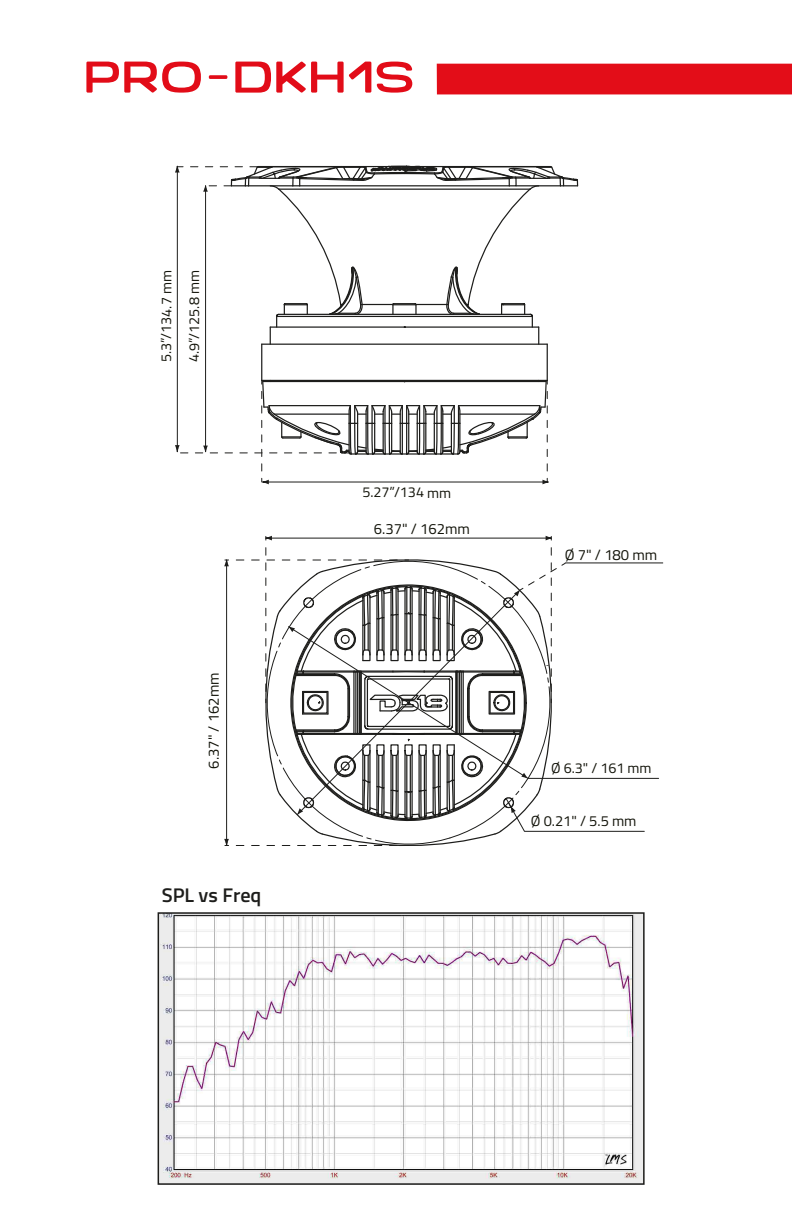
<style>
.page{position:relative;width:792px;height:1225px;background:#fff}
.page>*{position:absolute;margin:0;border:0;box-sizing:border-box;transform-origin:0 0}
.t1{font:52.8px "Antaris CF";color:#e20c18}
.t2{font:600 19.8px "Titillium Web";color:#1d1d1b}
.t3{font:16.6px "Arial";letter-spacing:-.005em;color:#121309}
.t4{font:14.8px "Titillium Web";color:#121309}
.t5{font:14.6px "Titillium Web";color:#121309}
.t6{font:14.4px/27.8px "Titillium Web";letter-spacing:-.005em;color:#121309}
</style>
<div class="page">
<hr style="left:261px;top:344px;width:1px;height:36px;background:#1d1d1b">
<hr style="left:547px;top:344px;width:1px;height:36px;background:#1d1d1b">
<hr style="left:262px;top:343px;width:285px;height:2px;background:#1d1d1b">
<hr style="left:177px;top:166px;width:1px;height:285px;background:#1d1d1b">
<hr style="left:205px;top:186px;width:1px;height:265px;background:#1d1d1b">
<svg style="left:175px;top:165px;width:404px;height:179px"></svg>
<svg style="left:175px;top:380px;width:470px;height:466px"></svg>
<img style="left:161px;top:915px;width:480px;height:266px">
<div style="left:158px;top:912px;width:486px;height:272px;border:2px solid #1d1d1b"></div>
<hr style="left:565px;top:562px;width:98px;height:1px;background:#1d1d1b">
<svg style="left:296px;top:589px;width:224px;height:226px"></svg>
<div style="left:437px;top:63px;width:355px;height:32px;background:#e30d18"></div>
<h1 class="t1" style="left:84px;top:52px;width:333px">PRO-DKH1S</h1>
<p class="t6" style="left:152px;top:362px;width:93px;rotate:-90deg">5 . 3 431/ ” . 7 m m<br>4 . 9 521/ ” . 8 m m</p>
<p class="t4" style="left:203px;top:768px;width:98px;rotate:-90deg">6.37" / 162mm</p>
<h2 class="t2" style="left:162px;top:880px;width:101px">SPL vs Freq</h2>
<p class="t6" style="left:362px;top:477px;width:90px">5.27”/134 mm</p>
<p class="t3" style="left:343px;top:487px;width:104px">5.27”/134 mm</p>
<p class="t4" style="left:374px;top:518px;width:98px">6.37" / 162mm</p>
<p class="t4" style="left:565px;top:543px;width:94px">Ø 7" / 180 mm</p>
<p class="t6" style="left:551px;top:753px;width:102px">Ø 6.3" / 161 mm</p>
<p class="t5" style="left:531px;top:810px;width:107px">Ø 0.21" / 5.5 mm</p>
</div>
